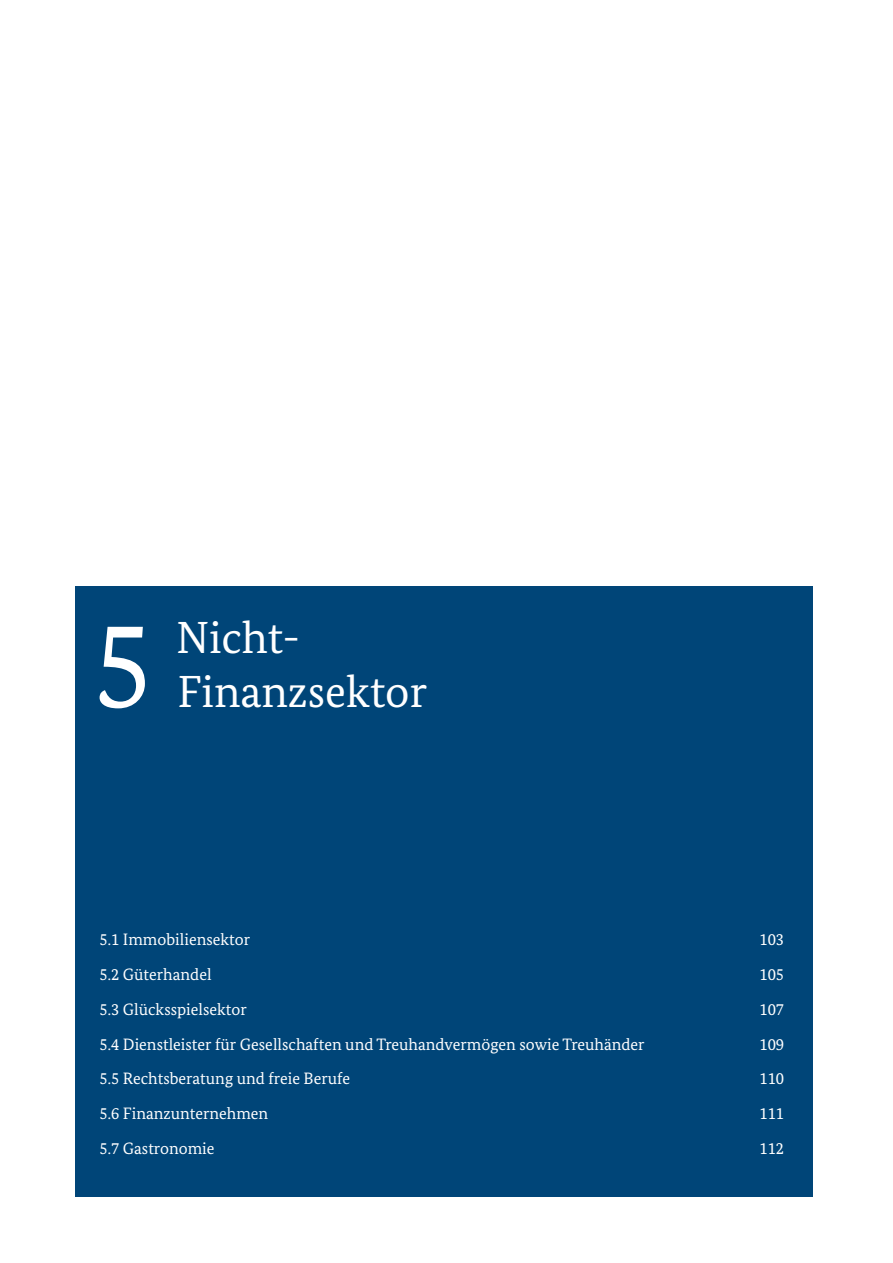
<style>
.page{position:relative;width:893px;height:1263px;background:#fff}
.page>*{position:absolute;margin:0;border:0;box-sizing:border-box;transform-origin:0 0}
.t1{font:123.3px "Bundes Serif";color:#fff}
.t2{font:45px/54px "Bundes Serif";color:#fff}
.t3{font:16.5px "Bundes Serif";color:#fff}
</style>
<div class="page">
<div style="left:75px;top:587px;width:737px;height:610px;background:#004578"></div>
<h1 class="t1" style="left:92px;top:589px;width:63px">5</h1>
<h2 class="t2" style="left:176px;top:610px;width:252px">Nicht-<br>Finanzsektor</h2>
<p class="t3" style="left:100px;top:930px;width:152px">5.1 Immobiliensektor</p>
<p class="t3" style="left:759px;top:930px;width:26px">103</p>
<p class="t3" style="left:100px;top:964px;width:114px">5.2 Güterhandel</p>
<p class="t3" style="left:759px;top:964px;width:26px">105</p>
<p class="t3" style="left:100px;top:999px;width:149px">5.3 Glücksspielsektor</p>
<p class="t3" style="left:759px;top:999px;width:26px">107</p>
<p class="t3" style="left:100px;top:1034px;width:547px">5.4 Dienstleister für Gesellschaften und Treuhandvermögen sowie Treuhänder</p>
<p class="t3" style="left:759px;top:1034px;width:26px">109</p>
<p class="t3" style="left:100px;top:1069px;width:252px">5.5 Rechtsberatung und freie Berufe</p>
<p class="t3" style="left:759px;top:1069px;width:26px">110</p>
<p class="t3" style="left:100px;top:1103px;width:170px">5.6 Finanzunternehmen</p>
<p class="t3" style="left:759px;top:1103px;width:26px">111</p>
<p class="t3" style="left:100px;top:1138px;width:116px">5.7 Gastronomie</p>
<p class="t3" style="left:759px;top:1138px;width:26px">112</p>
</div>
